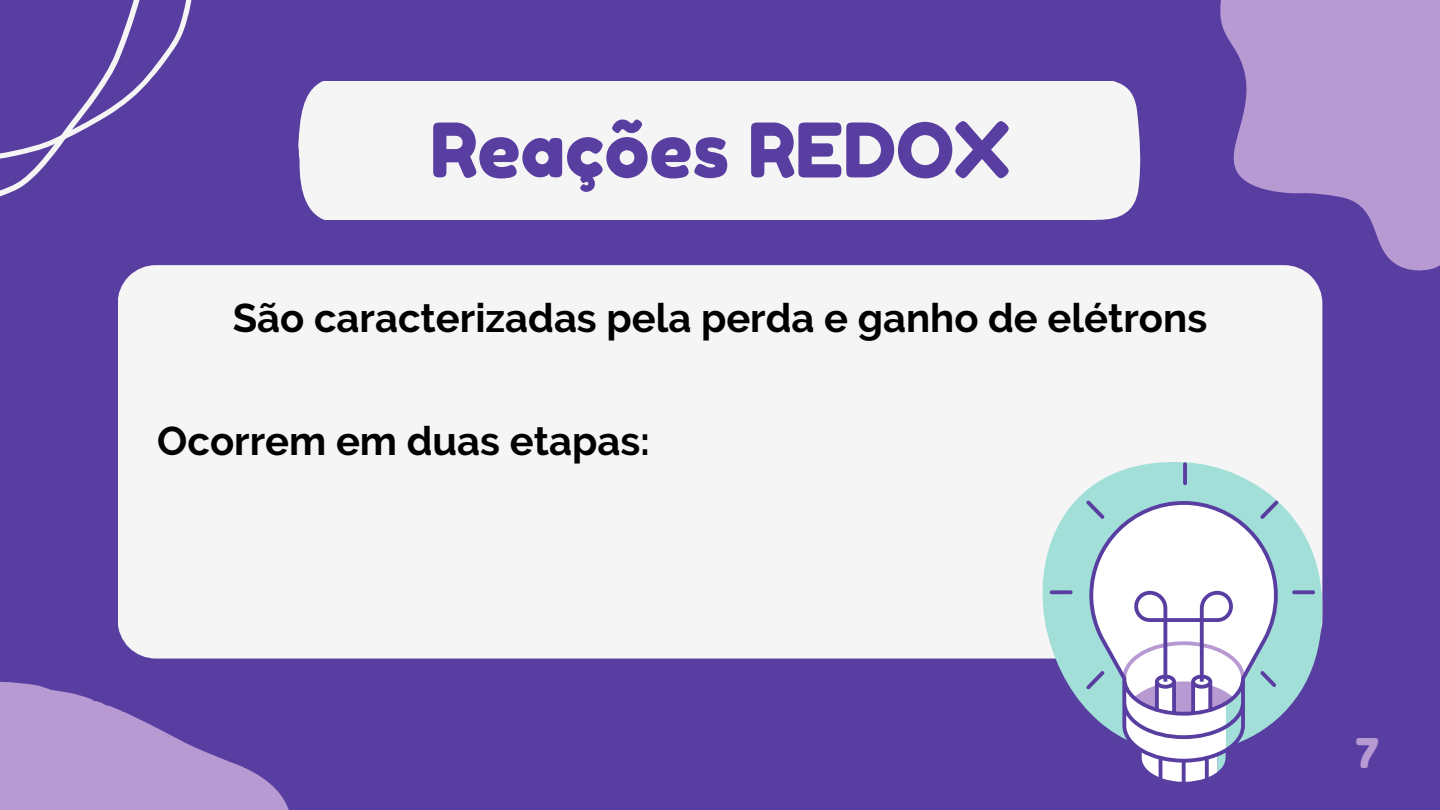
<style>
.page{position:relative;width:1440px;height:810px;background:#593ea1}
.page>*{position:absolute;margin:0;border:0;box-sizing:border-box;transform-origin:0 0}
.t1{font:75px "Fredoka One";color:#593ea1}
.t2{font:41px "Fredoka One";color:#b89ad3}
.t3{font:700 40px "Raleway";color:#000}
</style>
<div class="page">
<div style="left:298px;top:81px;width:843px;height:139px;background:#f6f5f5"></div>
<div style="left:118px;top:265px;width:1204px;height:394px;background:#f6f5f5"></div>
<svg style="left:1043px;top:462px;width:279px;height:197px;background:#d2e6e7"></svg>
<svg style="left:1050px;top:462px;width:265px;height:320px"></svg>
<svg style="left:0;top:607px;width:316px;height:203px"></svg>
<svg style="left:1155px;top:0;width:285px;height:289px;fill:#b89ad3"></svg>
<svg style="left:0;top:0;width:192px;height:197px"></svg>
<p class="t1" style="left:430px;top:104px;width:581px">Reações REDOX</p>
<p class="t3" style="left:233px;top:295px;width:976px">São caracterizadas pela perda e ganho de elétrons</p>
<p class="t3" style="left:157px;top:417px;width:494px">Ocorrem em duas etapas:</p>
<p class="t2" style="left:1356px;top:728px;width:24px">7</p>
</div>
